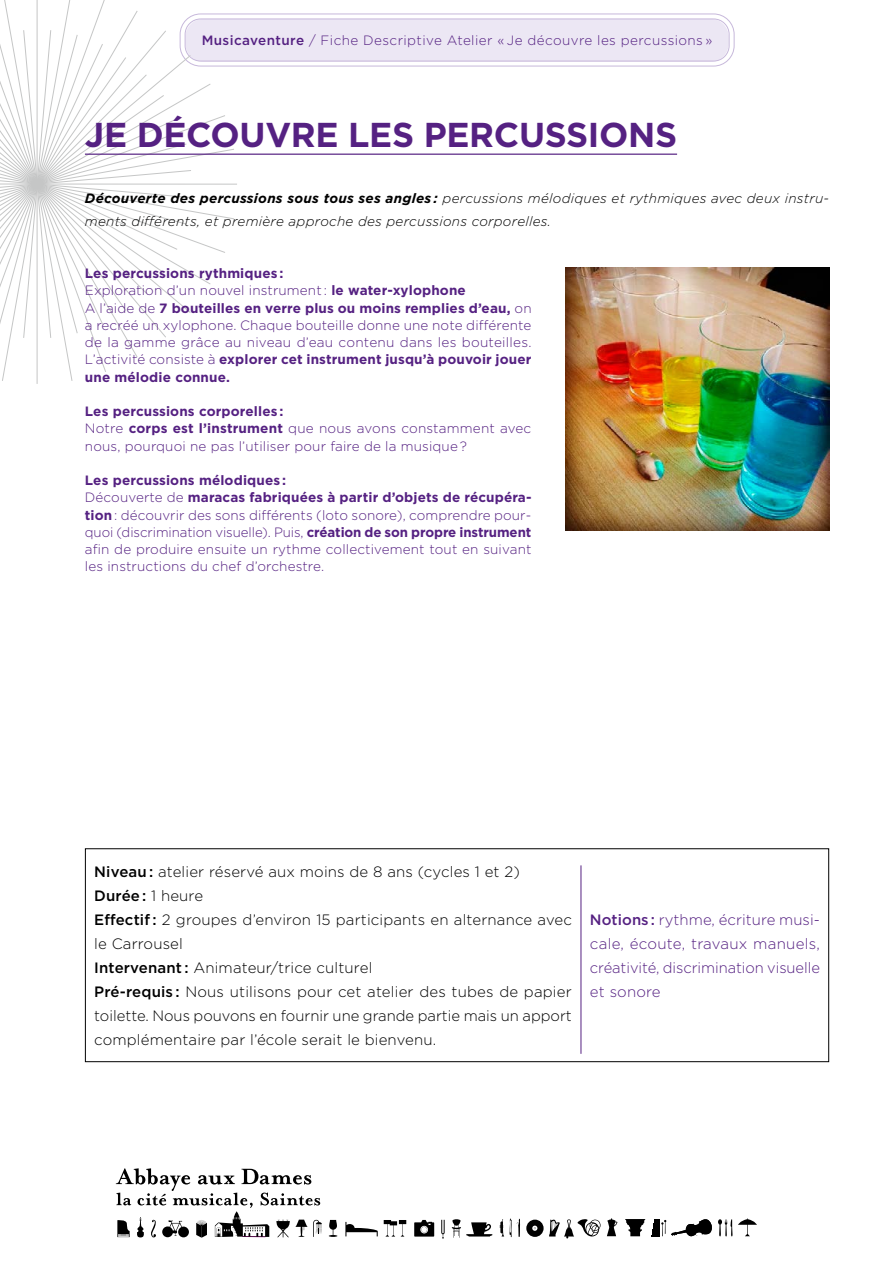
<style>
.page{position:relative;width:893px;height:1263px;background:#fff}
.page>*{position:absolute;margin:0;border:0;box-sizing:border-box;transform-origin:0 0}
.t1{font:700 34.5px "Gotham";letter-spacing:-.01em;color:#552182}
.t2{font:300 15px/24px "Gotham";letter-spacing:.01em;color:#000}
.t3{font:300 15px/24px "Gotham";letter-spacing:-.005em;color:#552182;text-align:justify}
.t4{font:300 13.5px/17.2px "Gotham";letter-spacing:.01em;color:#552182}
.t5{font:italic 300 13.5px/22.5px "Gotham";letter-spacing:.02em;color:#000}
.t6{font:300 13.5px "Gotham";letter-spacing:.03em;color:#552182}
.s1{font-weight:500}
.s2{font-weight:700}
</style>
<div class="page">
<div style="left:185px;top:19px;width:544px;height:43px;background:#ece7f4;border-radius:18px"></div>
<div style="left:180px;top:13px;width:555px;height:54px;border:1px solid #c7b8db;border-radius:20px"></div>
<div style="left:185px;top:18px;width:545px;height:44px;border:1px solid #c7b8db;border-radius:16px"></div>
<svg style="left:345px;top:1222px;width:33px;height:14px"></svg>
<svg style="left:329px;top:1220px;width:8px;height:17px"></svg>
<svg style="left:384px;top:1220px;width:22px;height:16px"></svg>
<svg style="left:414px;top:1220px;width:20px;height:16px"></svg>
<svg style="left:441px;top:1220px;width:4px;height:18px"></svg>
<svg style="left:451px;top:1219px;width:41px;height:19px"></svg>
<svg style="left:500px;top:1219px;width:4px;height:17px"></svg>
<svg style="left:510px;top:1218px;width:10px;height:19px"></svg>
<svg style="left:116px;top:1168px;width:206px;height:70px"></svg>
<svg style="left:607px;top:1218px;width:11px;height:18px"></svg>
<svg style="left:526px;top:1219px;width:75px;height:20px"></svg>
<svg style="left:651px;top:1218px;width:106px;height:19px"></svg>
<svg style="left:625px;top:1219px;width:20px;height:17px"></svg>
<hr style="left:37px;top:0;width:1px;height:384px;background:#c5c6c6">
<hr style="left:0;top:184px;width:237px;height:1px;background:#c5c6c6">
<svg style="left:0;top:0;width:235px;height:382px"></svg>
<hr style="left:85px;top:154px;width:592px;height:1px;background:#552182">
<div style="left:85px;top:848px;width:744px;height:214px;border:1px solid #000"></div>
<hr style="left:581px;top:865px;width:1px;height:189px;background:#552182">
<img style="left:565px;top:267px;width:264px;height:264px">
<p class="t6" style="left:202px;top:32px;width:512px"><span class="s1">Musicaventure</span> / Fiche Descriptive Atelier « Je découvre les percussions »</p>
<h1 class="t1" style="left:85px;top:112px;width:594px">JE DÉCOUVRE LES PERCUSSIONS</h1>
<p class="t5" style="left:85px;top:187px;width:746px"><span class="s2">Découverte des percussions sous tous ses angles :</span> percussions mélodiques et rythmiques avec deux instru&shy;ments différents, et première approche des percussions corporelles.</p>
<p class="t4" style="left:85px;top:264px;width:448px"><span class="s2">Les percussions rythmiques :<br></span>Exploration d’un nouvel instrument : <span class="s2">le water-xylophone<br></span>A l’aide de <span class="s2">7 bouteilles en verre plus ou moins remplies d’eau,</span> on a recréé un xylophone. Chaque bouteille donne une note différente de la gamme grâce au niveau d’eau contenu dans les bouteilles.<br>L’activité consiste à <span class="s2">explorer cet instrument jusqu’à pouvoir jouer une mélodie connue.</span></p>
<p class="t4" style="left:85px;top:402px;width:448px"><span class="s2">Les percussions corporelles :<br></span>Notre <span class="s2">corps est l’instrument</span> que nous avons constamment avec nous, pourquoi ne pas l’utiliser pour faire de la musique ?</p>
<p class="t4" style="left:85px;top:471px;width:448px"><span class="s2">Les percussions mélodiques :<br></span>Découverte de <span class="s2">maracas fabriquées à partir d’objets de récupéra&shy;tion</span> : découvrir des sons différents (loto sonore), comprendre pour&shy;quoi (discrimination visuelle). Puis, <span class="s2">création de son propre instrument </span>afin de produire ensuite un rythme collectivement tout en suivant les instructions du chef d’orchestre.</p>
<p class="t2" style="left:94px;top:859px;width:479px"><span class="s1">Niveau :</span> atelier réservé aux moins de 8 ans (cycles 1 et 2)<br><span class="s1">Durée :</span> 1 heure<br><span class="s1">Effectif :</span> 2 groupes d’environ 15 participants en alternance avec le Carrousel<br><span class="s1">Intervenant :</span> Animateur/trice culturel<br><span class="s1">Pré-requis :</span> Nous utilisons pour cet atelier des tubes de papier toilette. Nous pouvons en fournir une grande partie mais un apport complémentaire par l’école serait le bienvenu.</p>
<p class="t3" style="left:590px;top:907px;width:231px"><span class="s1">Notions :</span> rythme, écriture musi&shy;cale, écoute, travaux manuels, créativité, discrimination visuelle et sonore</p>
</div>
